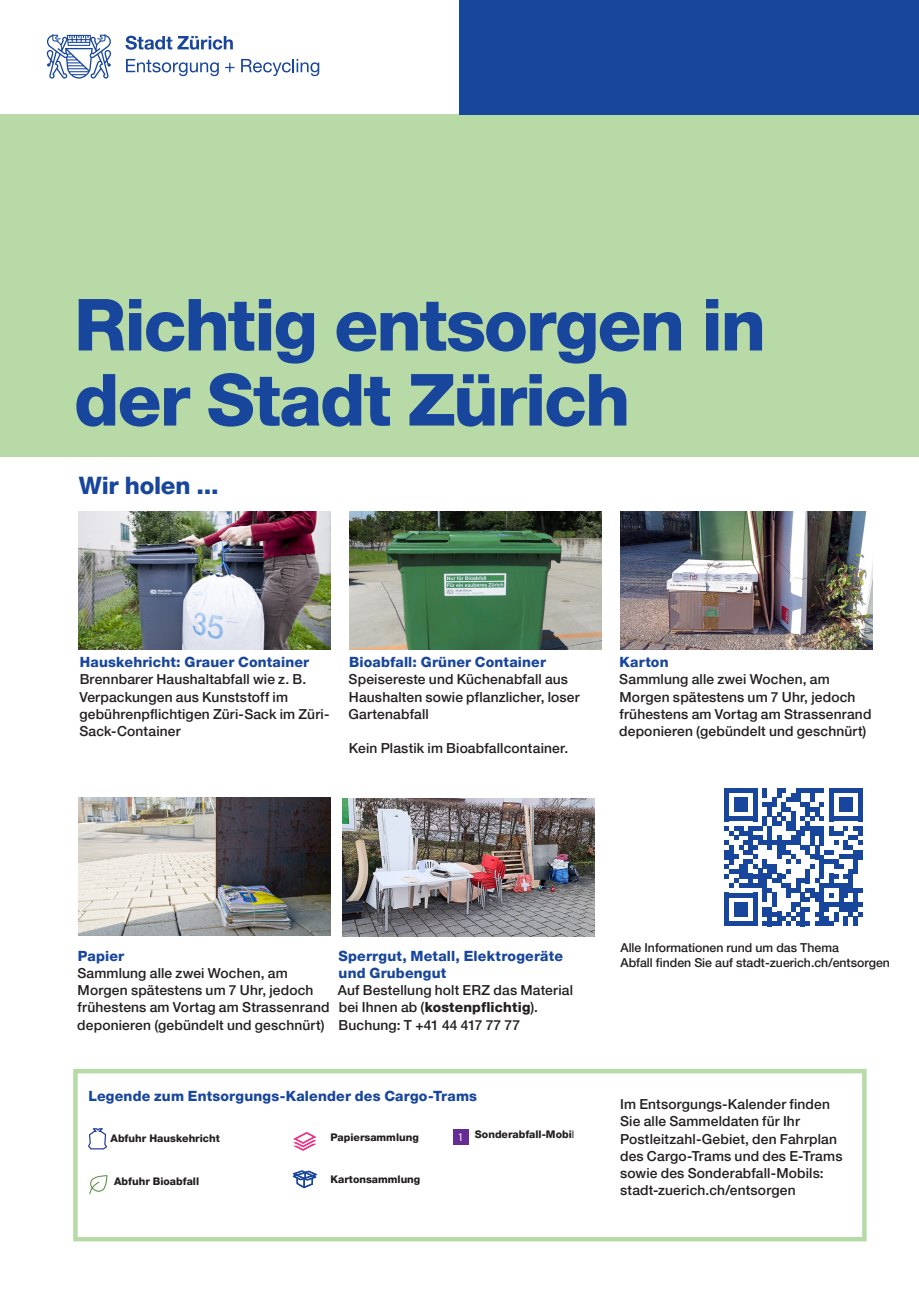
<style>
.page{position:relative;width:919px;height:1289px;background:#fff}
.page>*{position:absolute;margin:0;border:0;box-sizing:border-box;transform-origin:0 0}
.t1{font:800 72px/75px "Helvetica Neue LT Pro";letter-spacing:-.025em;color:#18469d}
.t2{font:800 24px "Helvetica Neue LT Pro";letter-spacing:-.01em;color:#18469d}
.t3{font:800 14.1px/17.2px "Helvetica Neue LT Pro";letter-spacing:.015em;color:#18469d}
.t4{font:500 13.8px/17.2px "Helvetica Neue LT Pro";letter-spacing:.01em;color:#231f20}
.t5{font:500 12.3px/14.7px "Helvetica Neue LT Pro";color:#231f20}
.t6{font:800 10.5px "Helvetica Neue LT Pro";color:#231f20}
.s1{font-weight:800}
.s2{font-family:"Myriad Pro";font-weight:400;font-size:11.7px;color:#fff}
.s3{font-family:"Myriad Pro";font-weight:400}
</style>
<div class="page">
<svg style="left:126px;top:59px;width:93px;height:17px"></svg>
<svg style="left:225px;top:63px;width:9px;height:9px"></svg>
<svg style="left:241px;top:59px;width:78px;height:17px"></svg>
<svg style="left:125px;top:36px;width:108px;height:14px"></svg>
<svg style="left:47px;top:34px;width:64px;height:45px"></svg>
<div style="left:0;top:115px;width:918px;height:342px;background:#b8daa7"></div>
<img style="left:79px;top:512px;width:251px;height:138px">
<img style="left:350px;top:512px;width:251px;height:138px">
<img style="left:620px;top:512px;width:252px;height:138px">
<img style="left:79px;top:797px;width:251px;height:138px">
<img style="left:342px;top:799px;width:252px;height:138px">
<div style="left:459px;top:0;width:459px;height:115px;background:#18469d"></div>
<svg style="left:724px;top:788px;width:138px;height:138px"></svg>
<div style="left:73px;top:1068px;width:793px;height:173px;border:4px solid #b7dba7"></div>
<svg style="left:293px;top:1132px;width:23px;height:18px"></svg>
<svg style="left:293px;top:1170px;width:24px;height:18px"></svg>
<svg style="left:89px;top:1175px;width:18px;height:19px"></svg>
<svg style="left:88px;top:1128px;width:19px;height:21px"></svg>
<div style="left:453px;top:1129px;width:15px;height:15px;background:#652d91"></div>
<h1 class="t1" style="left:74px;top:287px;width:693px">Richtig entsorgen in der Stadt Zürich</h1>
<h2 class="t2" style="left:79px;top:471px;width:141px">Wir holen ...</h2>
<p class="t3" style="left:80px;top:653px;width:231px">Hauskehricht: Grauer Container</p>
<p class="t4" style="left:79px;top:670px;width:251px">Brennbarer Haushaltabfall wie z. B.<br>Verpackungen aus Kunststoff im gebührenpflichtigen Züri-Sack im Züri-<br>Sack-Container</p>
<p class="t3" style="left:349px;top:653px;width:198px">Bioabfall: Grüner Container</p>
<p class="t4" style="left:348px;top:670px;width:233px">Speisereste und Küchenabfall aus<br>Haushalten sowie pflanzlicher, loser<br>Gartenabfall</p>
<p class="t4" style="left:349px;top:739px;width:221px">Kein Plastik im Bioabfallcontainer.</p>
<p class="t3" style="left:619px;top:653px;width:50px">Karton</p>
<p class="t4" style="left:619px;top:670px;width:254px">Sammlung alle zwei Wochen, am Morgen spätestens um 7 Uhr, jedoch frühestens am Vortag am Strassenrand deponieren (gebündelt und geschnürt)</p>
<p class="t3" style="left:78px;top:946px;width:48px">Papier</p>
<p class="t4" style="left:77px;top:964px;width:254px">Sammlung alle zwei Wochen, am Morgen spätestens um 7 Uhr, jedoch frühestens am Vortag am Strassenrand deponieren (gebündelt und geschnürt)</p>
<p class="t3" style="left:338px;top:946px;width:226px">Sperrgut, Metall, Elektrogeräte und Grubengut</p>
<p class="t4" style="left:338px;top:981px;width:237px">Auf Bestellung holt ERZ das Material bei Ihnen ab (<span class="s1">kostenpflichtig</span>).<br>Buchung: T +41 44 417 77 77</p>
<p class="t3" style="left:88px;top:1086px;width:390px">Legende zum Entsorgungs-Kalender des Cargo-Trams</p>
<p class="t6" style="left:111px;top:1132px;width:111px">Abfuhr Hauskehricht</p>
<p class="t6" style="left:458px;top:1127px;width:118px"><span class="s2">1</span> Sonderabfall-Mobi<span class="s3">l</span></p>
<p class="t6" style="left:330px;top:1130px;width:90px">Papiersammlung</p>
<p class="t6" style="left:330px;top:1173px;width:91px">Kartonsammlung</p>
<p class="t6" style="left:114px;top:1174px;width:86px">Abfuhr Bioabfall</p>
<p class="t5" style="left:620px;top:940px;width:271px">Alle Informationen rund um das Thema<br>Abfall finden Sie auf stadt-zuerich.ch/entsorgen</p>
<p class="t4" style="left:620px;top:1095px;width:224px">Im Entsorgungs-Kalender finden<br>Sie alle Sammeldaten für Ihr<br>Postleitzahl-Gebiet, den Fahrplan des Cargo-Trams und des E-Trams sowie des Sonderabfall-Mobils: stadt-zuerich.ch/entsorgen</p>
</div>
